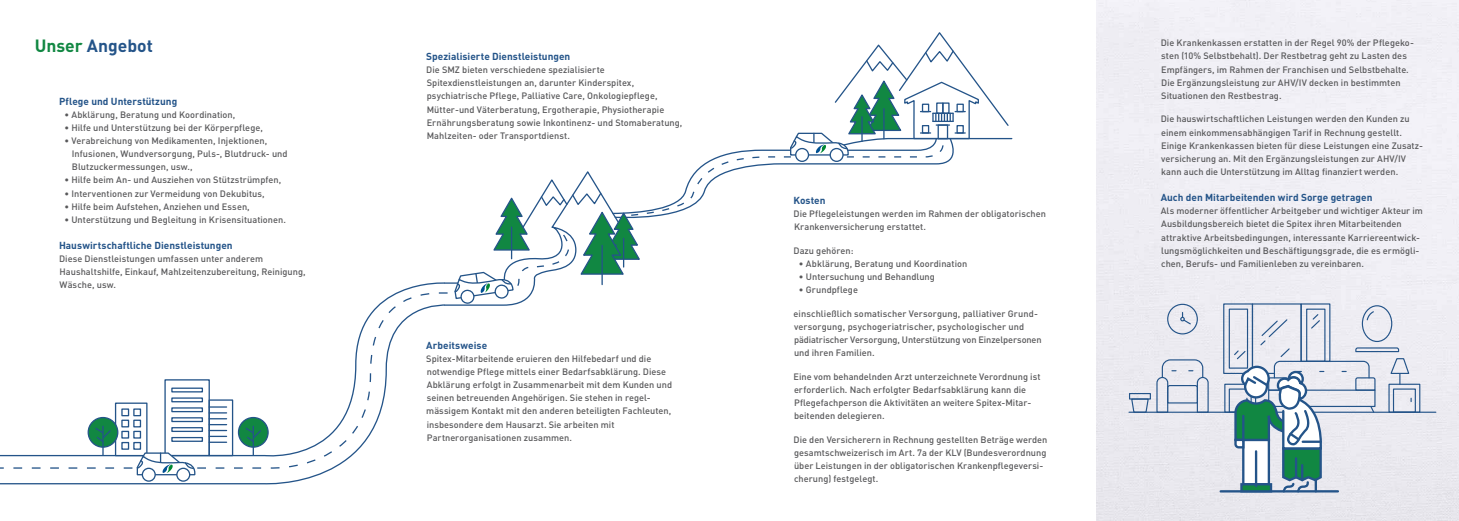
<style>
.page{position:relative;width:1459px;height:521px;background:#fff}
.page>*{position:absolute;margin:0;border:0;box-sizing:border-box;transform-origin:0 0}
.t1{font:700 17.5px "DIN";color:#245489}
.t2{font:700 10.06px "DIN";color:#245489}
.t3{font:500 9.19px/13.1px "DIN";letter-spacing:.005em;color:#58585a}
.s1{color:#118742}
</style>
<div class="page">
<div style="left:1096px;top:0;width:362px;height:521px;background:#eeedf3"></div>
<svg style="left:0;top:471px;width:328px;height:14px"></svg>
<svg style="left:0;top:282px;width:444px;height:189px"></svg>
<div style="left:1129px;top:393px;width:21px;height:7px;border:1px solid #245489"></div>
<svg style="left:1130px;top:398px;width:19px;height:14px"></svg>
<hr style="left:1129px;top:412px;width:306px;height:1px;background:#245489">
<svg style="left:1155px;top:359px;width:54px;height:54px;background:#ced4e1"></svg>
<div style="left:1228px;top:388px;width:23px;height:25px;border:1px solid #245489"></div>
<div style="left:1224px;top:384px;width:32px;height:29px;border:1px solid #245489"></div>
<div style="left:1388px;top:384px;width:32px;height:29px;border:1px solid #245489"></div>
<div style="left:1228px;top:309px;width:20px;height:60px;border:1px solid #245489"></div>
<div style="left:1223px;top:303px;width:30px;height:71px;border:1px solid #245489"></div>
<svg style="left:1180px;top:312px;width:11px;height:13px"></svg>
<div style="left:1167px;top:304px;width:30px;height:30px;border:1px solid #245489;border-radius:50%"></div>
<hr style="left:1220px;top:490px;width:117px;height:2px;background:#245489">
<svg style="left:1232px;top:87px;width:179px;height:407px"></svg>
<svg style="left:444px;top:32px;width:569px;height:274px"></svg>
<svg style="left:142px;top:468px;width:13px;height:13px"></svg>
<div style="left:142px;top:468px;width:14px;height:14px;border:1px solid #245488;border-radius:50%"></div>
<svg style="left:177px;top:468px;width:13px;height:13px"></svg>
<div style="left:176px;top:468px;width:14px;height:14px;border:1px solid #245488;border-radius:50%"></div>
<svg style="left:136px;top:452px;width:61px;height:24px"></svg>
<h1 class="t1" style="left:35px;top:34px;width:120px"><span class="s1">Unser</span> Angebot</h1>
<p class="t2" style="left:59px;top:94px;width:120px">Pflege und Unterstützung</p>
<p class="t3" style="left:64px;top:108px;width:172px">• Abklärung, Beratung und Koordination,</p>
<p class="t3" style="left:64px;top:121px;width:200px">• Hilfe und Unterstützung bei der Körperpflege,</p>
<p class="t3" style="left:72px;top:134px;width:217px;text-indent:-7px">• Verabreichung von Medikamenten, Injektionen,<br>Infusionen, Wundversorgung, Puls-, Blutdruck- und<br>Blutzuckermessungen, usw.,</p>
<p class="t3" style="left:64px;top:173px;width:218px">• Hilfe beim An- und Ausziehen von Stützstrümpfen,</p>
<p class="t3" style="left:64px;top:186px;width:202px">• Interventionen zur Vermeidung von Dekubitus,</p>
<p class="t3" style="left:64px;top:199px;width:187px">• Hilfe beim Aufstehen, Anziehen und Essen,</p>
<p class="t3" style="left:64px;top:213px;width:223px">• Unterstützung und Begleitung in Krisensituationen.</p>
<p class="t2" style="left:59px;top:239px;width:175px">Hauswirtschaftliche Dienstleistungen</p>
<p class="t3" style="left:59px;top:252px;width:248px">Diese Dienstleistungen umfassen unter anderem<br>Haushaltshilfe, Einkauf, Mahlzeitenzubereitung, Reinigung,<br>Wäsche, usw.</p>
<p class="t2" style="left:426px;top:50px;width:146px">Spezialisierte Dienstleistungen</p>
<p class="t3" style="left:426px;top:63px;width:258px">Die SMZ bieten verschiedene spezialisierte Spitexdienstleistungen an, darunter Kinderspitex, psychiatrische Pflege, Palliative Care, Onkologiepflege, Mütter-und Väterberatung, Ergotherapie, Physiotherapie Ernährungsberatung sowie Inkontinenz- und Stomaberatung, Mahlzeiten- oder Transportdienst.</p>
<p class="t2" style="left:426px;top:339px;width:62px">Arbeitsweise</p>
<p class="t3" style="left:426px;top:352px;width:247px">Spitex-Mitarbeitende eruieren den Hilfebedarf und die notwendige Pflege mittels einer Bedarfsabklärung. Diese Abklärung erfolgt in Zusammenarbeit mit dem Kunden und seinen betreuenden Angehörigen. Sie stehen in regel&shy;mässigem Kontakt mit den anderen beteiligten Fachleuten, insbesondere dem Hausarzt. Sie arbeiten mit Partnerorganisationen zusammen.</p>
<p class="t2" style="left:793px;top:194px;width:34px">Kosten</p>
<p class="t3" style="left:793px;top:207px;width:254px">Die Pflegeleistungen werden im Rahmen der obligatorischen<br>Krankenversicherung erstattet.</p>
<p class="t3" style="left:793px;top:244px;width:61px">Dazu gehören:</p>
<p class="t3" style="left:799px;top:257px;width:170px">• Abklärung, Beratung und Koordination</p>
<p class="t3" style="left:799px;top:270px;width:137px">• Untersuchung und Behandlung</p>
<p class="t3" style="left:799px;top:283px;width:61px">• Grundpflege</p>
<p class="t3" style="left:793px;top:307px;width:250px">einschließlich somatischer Versorgung, palliativer Grund&shy;versorgung, psychogeriatrischer, psychologischer und pädiatrischer Versorgung, Unterstützung von Einzelpersonen und ihren Familien.</p>
<p class="t3" style="left:793px;top:370px;width:249px">Eine vom behandelnden Arzt unterzeichnete Verordnung ist erforderlich. Nach erfolgter Bedarfsabklärung kann die Pflegefachperson die Aktivitäten an weitere Spitex-Mitar&shy;beitenden delegieren.</p>
<p class="t3" style="left:793px;top:433px;width:255px">Die den Versicherern in Rechnung gestellten Beträge werden gesamtschweizerisch im Art. 7a der KLV (Bundesverordnung über Leistungen in der obligatorischen Krankenpflegeversi&shy;cherung) festgelegt.</p>
<p class="t3" style="left:1160px;top:36px;width:255px">Die Krankenkassen erstatten in der Regel 90% der Pflegeko&shy;sten (10% Selbstbehalt). Der Restbetrag geht zu Lasten des Empfängers, im Rahmen der Franchisen und Selbstbehalte.<br>Die Ergänzungsleistung zur AHV/IV decken in bestimmten Situationen den Restbestrag.</p>
<p class="t3" style="left:1160px;top:112px;width:264px">Die hauswirtschaftlichen Leistungen werden den Kunden zu einem einkommensabhängigen Tarif in Rechnung gestellt.<br>Einige Krankenkassen bieten für diese Leistungen eine Zusatz&shy;versicherung an. Mit den Ergänzungsleistungen zur AHV/IV kann auch die Unterstützung im Alltag finanziert werden.</p>
<p class="t2" style="left:1160px;top:191px;width:213px">Auch den Mitarbeitenden wird Sorge getragen</p>
<p class="t3" style="left:1160px;top:204px;width:264px">Als moderner öffentlicher Arbeitgeber und wichtiger Akteur im Ausbildungsbereich bietet die Spitex ihren Mitarbeitenden attraktive Arbeitsbedingungen, interessante Karriereentwick&shy;lungsmöglichkeiten und Beschäftigungsgrade, die es ermögli&shy;chen, Berufs- und Familienleben zu vereinbaren.</p>
</div>
